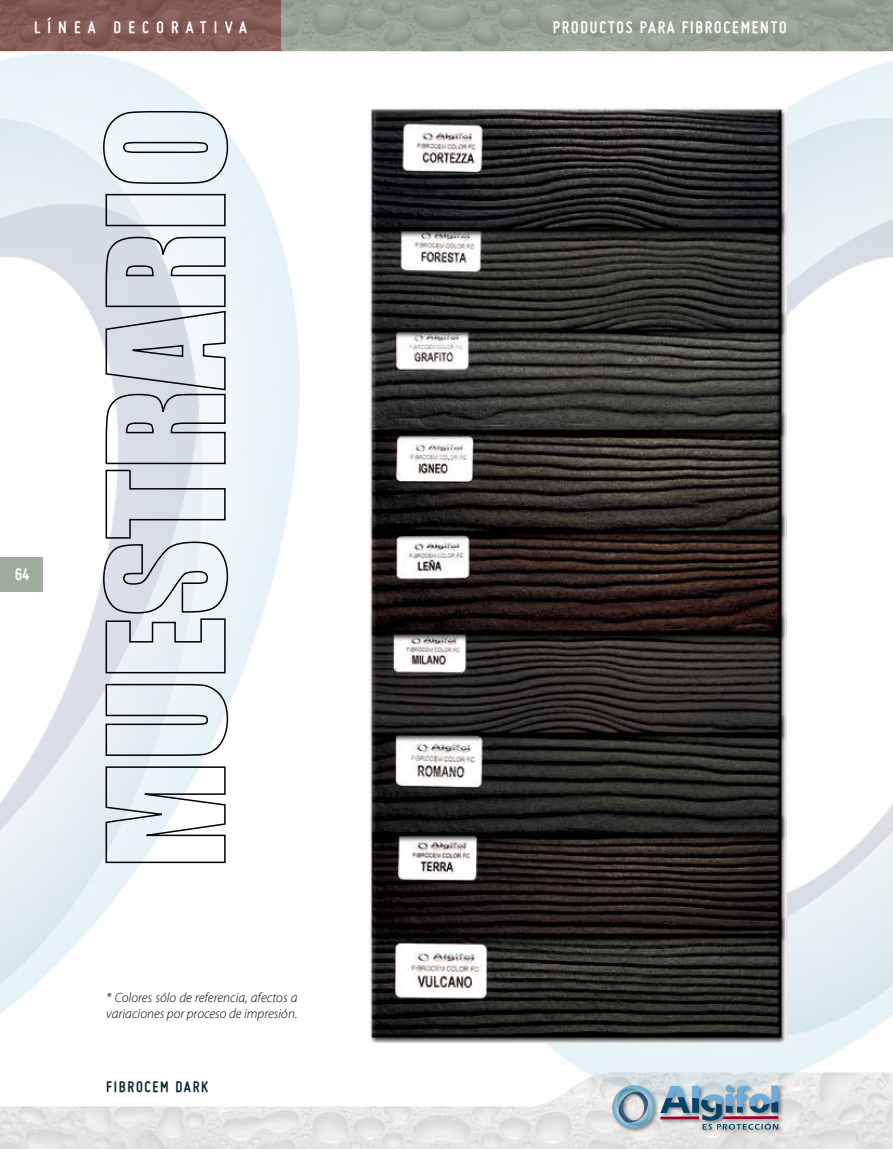
<style>
.page{position:relative;width:893px;height:1149px;background:#fff}
.page>*{position:absolute;margin:0;border:0;box-sizing:border-box;transform-origin:0 0}
.t1{font:700 18px "Miso";letter-spacing:.1em;color:#fff}
.t2{font:700 18px "Miso";letter-spacing:.4em;color:#fff}
.t3{font:700 16.5px "Miso";letter-spacing:.1em;color:#072a30}
.t4{font:italic 300 13.5px/16.2px "Myriad Pro";color:#000}
</style>
<div class="page">
<img style="left:0;top:0;width:893px;height:1148px">
<div style="left:0;top:557px;width:43px;height:34px;background:#9fad9e"></div>
<img style="left:0;top:1071px;width:892px;height:77px">
<div style="left:611px;top:1083px;width:177px;height:51px;background:#000;opacity:.4"></div>
<div style="left:726px;top:1084px;width:6px;height:7px;background:#cdd7da;border-radius:50%"></div>
<svg style="left:609px;top:1085px;width:173px;height:45px;background:#99abba"></svg>
<img style="left:0;top:0;width:892px;height:51px">
<img style="left:370px;top:106px;width:417px;height:936px">
<svg style="left:105px;top:765px;width:121px;height:98px"></svg>
<svg style="left:105px;top:683px;width:124px;height:73px;background:#d4dcdf"></svg>
<svg style="left:102px;top:236px;width:127px;height:438px"></svg>
<div style="left:106px;top:194px;width:120px;height:32px;border:2px solid #000"></div>
<svg style="left:102px;top:110px;width:127px;height:74px;background:#d7e0e3"></svg>
<h1 class="t2" style="left:34px;top:17px;width:215px">LÍNEA DECORATIVA</h1>
<h1 class="t1" style="left:553px;top:17px;width:235px">PRODUCTOS PARA FIBROCEMENTO</h1>
<h1 class="t1" style="left:15px;top:564px;width:16px">64</h1>
<p class="t4" style="left:106px;top:988px;width:193px">* Colores sólo de referencia, afectos a variaciones por proceso de impresión.</p>
<p class="t3" style="left:106px;top:1076px;width:103px">FIBROCEM DARK</p>
</div>
